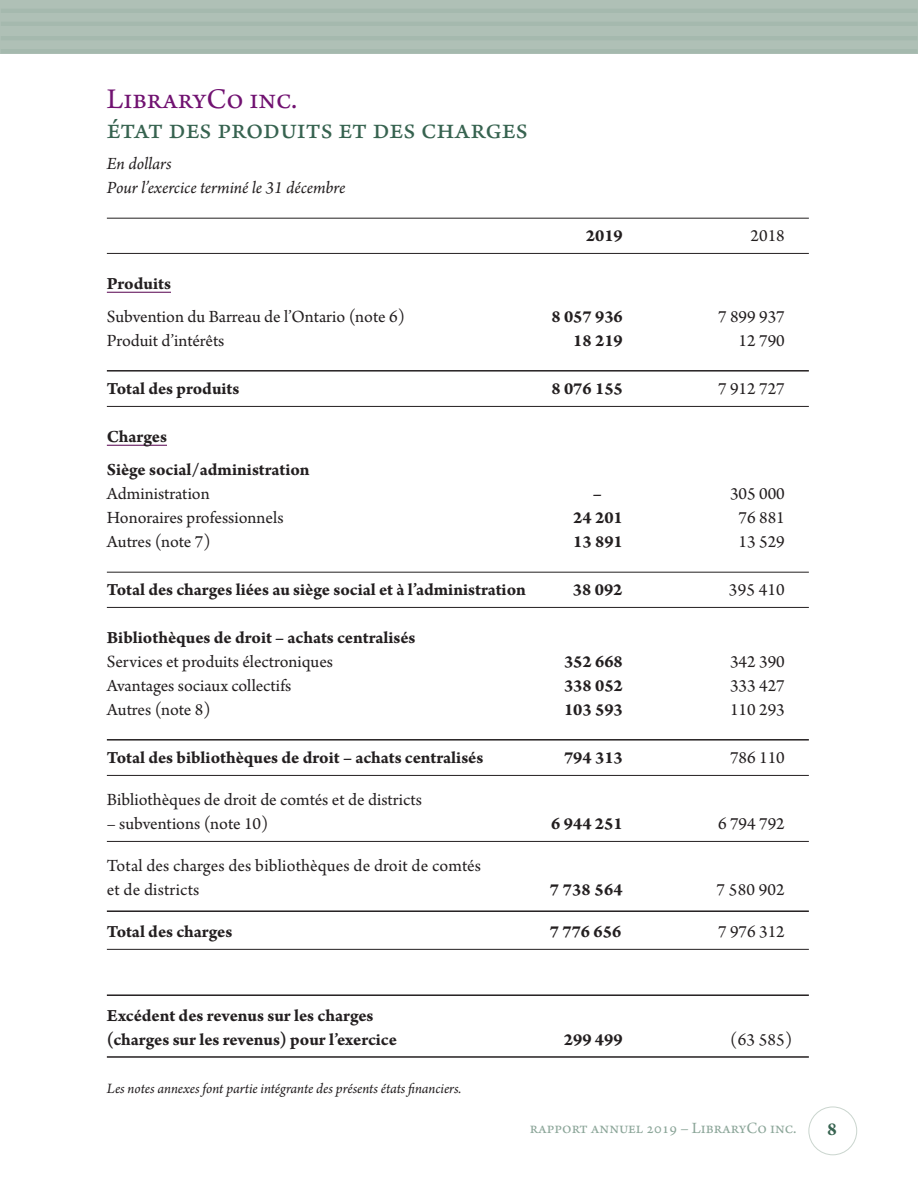
<style>
.page{position:relative;width:918px;height:1188px;background:#fff}
.page>*{position:absolute;margin:0;border:0;box-sizing:border-box;transform-origin:0 0}
.t1{font:30px "Arno Pro";letter-spacing:-.005em;color:#376350}
.t2{font:30px "Arno Pro";color:#711271}
.t3{font:700 19.5px "Arno Pro";color:#376350}
.t4{font:18px/24px "Arno Pro";color:#231f20}
.t5{font:18px/24px "Arno Pro Bold Sm Text";color:#231f20}
.t6{font:italic 18px/24px "Arno Pro";color:#231f20}
.t7{font:16.5px "Arno Pro";color:#8ca699}
.t8{font:italic 15px "Arno Pro";letter-spacing:-.005em;color:#231f20}
</style>
<div class="page">
<hr style="left:107px;top:1056px;width:702px;height:2px;background:#231f20">
<hr style="left:107px;top:994px;width:702px;height:2px;background:#231f20">
<hr style="left:107px;top:949px;width:702px;height:1px;background:#231f20">
<hr style="left:107px;top:910px;width:702px;height:2px;background:#231f20">
<hr style="left:107px;top:841px;width:702px;height:1px;background:#231f20">
<hr style="left:107px;top:775px;width:702px;height:1px;background:#231f20">
<hr style="left:107px;top:739px;width:702px;height:2px;background:#231f20">
<hr style="left:107px;top:607px;width:702px;height:1px;background:#231f20">
<hr style="left:107px;top:572px;width:702px;height:1px;background:#231f20">
<hr style="left:107px;top:406px;width:702px;height:1px;background:#231f20">
<hr style="left:107px;top:370px;width:702px;height:2px;background:#231f20">
<hr style="left:107px;top:253px;width:702px;height:1px;background:#231f20">
<hr style="left:107px;top:218px;width:702px;height:1px;background:#231f20">
<hr style="left:107px;top:292px;width:64px;height:1px;background:#56004e">
<hr style="left:107px;top:445px;width:60px;height:1px;background:#56004e">
<div style="left:0;top:0;width:918px;height:54px;background:#afc0b6"></div>
<hr style="left:1px;top:9px;width:916px;height:4px;background:#a5b9ae">
<hr style="left:1px;top:22px;width:916px;height:4px;background:#a5b9ae">
<hr style="left:1px;top:36px;width:916px;height:4px;background:#a5b9ae">
<hr style="left:1px;top:49px;width:916px;height:4px;background:#a5b9ae">
<div style="left:809px;top:1107px;width:48px;height:48px;border:1px solid #cad5ce;border-radius:50%"></div>
<h1 class="t2" style="left:107px;top:81px;width:192px">LibraryCo Inc.</h1>
<h1 class="t1" style="left:107px;top:111px;width:422px">État des produits et des charges</h1>
<p class="t6" style="left:107px;top:153px;width:240px">En dollars<br>Pour l’exercice terminé le 31 décembre</p>
<p class="t5" style="left:107px;top:272px;width:66px">Produits</p>
<p class="t4" style="left:107px;top:306px;width:300px">Subvention du Barreau de l’Ontario (note 6)</p>
<p class="t4" style="left:107px;top:330px;width:119px">Produit d’intérêts</p>
<p class="t5" style="left:586px;top:225px;width:39px">2019</p>
<p class="t4" style="left:751px;top:225px;width:36px">2018</p>
<p class="t5" style="left:551px;top:305px;width:73px">8 057 936</p>
<p class="t5" style="left:573px;top:329px;width:51px">18 219</p>
<p class="t4" style="left:718px;top:306px;width:68px">7 899 937</p>
<p class="t4" style="left:739px;top:330px;width:48px">12 790</p>
<p class="t5" style="left:107px;top:377px;width:134px">Total des produits</p>
<p class="t5" style="left:551px;top:377px;width:73px">8 076 155</p>
<p class="t4" style="left:718px;top:378px;width:68px">7 912 727</p>
<p class="t5" style="left:107px;top:425px;width:62px">Charges</p>
<p class="t5" style="left:107px;top:458px;width:204px">Siège social/administration</p>
<p class="t4" style="left:107px;top:483px;width:104px">Administration</p>
<p class="t5" style="left:593px;top:482px;width:10px">–</p>
<p class="t4" style="left:730px;top:483px;width:56px">305 000</p>
<p class="t4" style="left:107px;top:507px;width:178px">Honoraires professionnels</p>
<p class="t4" style="left:107px;top:531px;width:105px">Autres (note 7)</p>
<p class="t4" style="left:739px;top:507px;width:48px">76 881</p>
<p class="t4" style="left:739px;top:531px;width:48px">13 529</p>
<p class="t5" style="left:573px;top:506px;width:51px">24 201</p>
<p class="t5" style="left:573px;top:530px;width:51px">13 891</p>
<p class="t5" style="left:107px;top:578px;width:421px">Total des charges liées au siège social et à l’administration</p>
<p class="t5" style="left:573px;top:578px;width:51px">38 092</p>
<p class="t4" style="left:729px;top:579px;width:57px">395 410</p>
<p class="t5" style="left:107px;top:626px;width:310px">Bibliothèques de droit – achats centralisés</p>
<p class="t4" style="left:107px;top:651px;width:228px">Services et produits électroniques</p>
<p class="t4" style="left:107px;top:675px;width:186px">Avantages sociaux collectifs</p>
<p class="t4" style="left:107px;top:699px;width:105px">Autres (note 8)</p>
<p class="t5" style="left:564px;top:650px;width:60px">352 668</p>
<p class="t5" style="left:564px;top:674px;width:60px">338 052</p>
<p class="t5" style="left:564px;top:698px;width:60px">103 593</p>
<p class="t4" style="left:730px;top:651px;width:56px">342 390</p>
<p class="t4" style="left:730px;top:675px;width:56px">333 427</p>
<p class="t4" style="left:730px;top:699px;width:56px">110 293</p>
<p class="t5" style="left:107px;top:746px;width:378px">Total des bibliothèques de droit – achats centralisés</p>
<p class="t5" style="left:564px;top:746px;width:60px">794 313</p>
<p class="t4" style="left:730px;top:747px;width:56px">786 110</p>
<p class="t4" style="left:107px;top:789px;width:317px">Bibliothèques de droit de comtés et de districts</p>
<p class="t4" style="left:107px;top:813px;width:163px">– subventions (note 10)</p>
<p class="t5" style="left:551px;top:812px;width:73px">6 944 251</p>
<p class="t4" style="left:718px;top:813px;width:68px">6 794 792</p>
<p class="t4" style="left:107px;top:855px;width:376px">Total des charges des bibliothèques de droit de comtés et de districts</p>
<p class="t5" style="left:550px;top:878px;width:74px">7 738 564</p>
<p class="t4" style="left:717px;top:879px;width:70px">7 580 902</p>
<p class="t5" style="left:107px;top:920px;width:127px">Total des charges</p>
<p class="t5" style="left:550px;top:920px;width:73px">7 776 656</p>
<p class="t4" style="left:718px;top:920px;width:68px">7 976 312</p>
<p class="t5" style="left:107px;top:1004px;width:292px">Excédent des revenus sur les charges (charges sur les revenus) pour l’exercice</p>
<p class="t8" style="left:107px;top:1080px;width:356px">Les notes annexes font partie intégrante des présents états fnanciers.</p>
<p class="t5" style="left:564px;top:1028px;width:60px">299 499</p>
<p class="t4" style="left:730px;top:1028px;width:64px">(63 585)</p>
<p class="t7" style="left:530px;top:1118px;width:268px">rapport annuel 2019 – LibraryCo Inc.</p>
<p class="t3" style="left:827px;top:1118px;width:11px">8</p>
</div>
